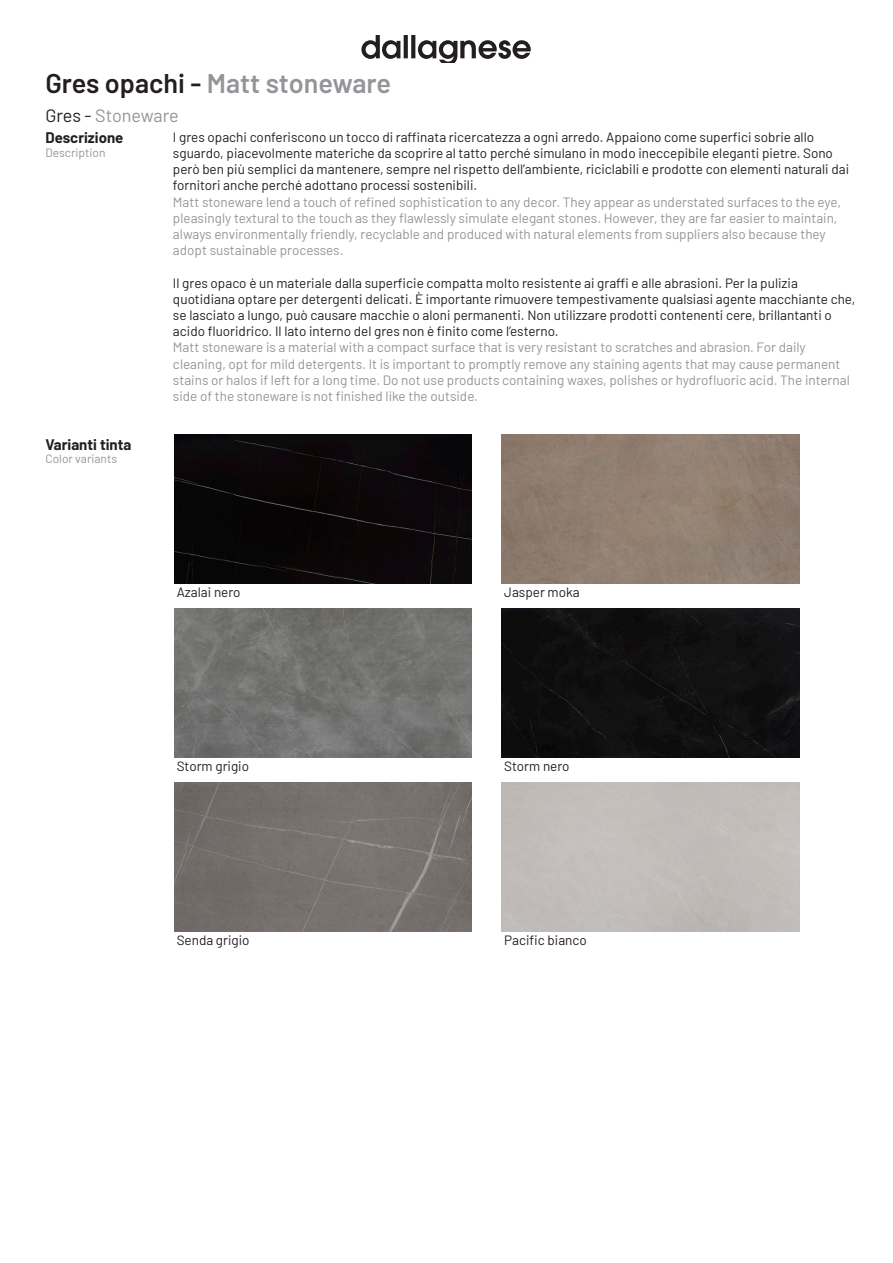
<style>
.page{position:relative;width:893px;height:1263px;background:#fff}
.page>*{position:absolute;margin:0;border:0;box-sizing:border-box;transform-origin:0 0}
.t1{font:600 27px "Barlow";color:#939598}
.t2{font:18px "Barlow";letter-spacing:-.005em;color:#939598}
.t3{font:700 15px "Barlow";color:#231f20}
.t4{font:13.5px/16.2px "Barlow";color:#231f20}
.t5{font:13.5px/16.2px "Barlow";color:#939598}
.t6{font:12px "Barlow";color:#939598}
.s1{color:#231f20}
</style>
<div class="page">
<svg style="left:361px;top:35px;width:170px;height:27px"></svg>
<div style="left:174px;top:435px;width:298px;height:149px;background:#0c0608"></div>
<img style="left:502px;top:435px;width:297px;height:149px">
<img style="left:174px;top:608px;width:298px;height:149px">
<div style="left:502px;top:608px;width:297px;height:149px;background:#101011"></div>
<img style="left:174px;top:782px;width:298px;height:149px">
<p class="t1" style="left:45px;top:64px;width:347px"><span class="s1">Gres opachi -</span> Matt stoneware</p>
<p class="t2" style="left:45px;top:102px;width:135px"><span class="s1">Gres -</span> Stoneware</p>
<p class="t3" style="left:45px;top:127px;width:79px">Descrizione</p>
<p class="t6" style="left:45px;top:144px;width:62px">Description</p>
<p class="t3" style="left:45px;top:433px;width:87px">Varianti tinta</p>
<p class="t6" style="left:45px;top:450px;width:73px">Color variants</p>
<p class="t4" style="left:173px;top:128px;width:678px">I gres opachi conferiscono un tocco di raffinata ricercatezza a ogni arredo. Appaiono come superfici sobrie allo sguardo, piacevolmente materiche da scoprire al tatto perché simulano in modo ineccepibile eleganti pietre. Sono però ben più semplici da mantenere, sempre nel rispetto dell’ambiente, riciclabili e prodotte con elementi naturali dai fornitori anche perché adottano processi sostenibili.</p>
<p class="t5" style="left:173px;top:193px;width:670px">Matt stoneware lend a touch of refined sophistication to any decor. They appear as understated surfaces to the eye, pleasingly textural to the touch as they flawlessly simulate elegant stones. However, they are far easier to maintain, always environmentally friendly, recyclable and produced with natural elements from suppliers also because they adopt sustainable processes.</p>
<p class="t4" style="left:173px;top:274px;width:684px">Il gres opaco è un materiale dalla superficie compatta molto resistente ai graffi e alle abrasioni. Per la pulizia quotidiana optare per detergenti delicati. È importante rimuovere tempestivamente qualsiasi agente macchiante che, se lasciato a lungo, può causare macchie o aloni permanenti. Non utilizzare prodotti contenenti cere, brillantanti o acido fluoridrico. Il lato interno del gres non è finito come l’esterno.</p>
<p class="t5" style="left:173px;top:338px;width:678px">Matt stoneware is a material with a compact surface that is very resistant to scratches and abrasion. For daily cleaning, opt for mild detergents. It is important to promptly remove any staining agents that may cause permanent stains or halos if left for a long time. Do not use products containing waxes, polishes or hydrofluoric acid. The internal side of the stoneware is not finished like the outside.</p>
<p class="t4" style="left:177px;top:583px;width:65px">Azalai nero</p>
<p class="t4" style="left:504px;top:583px;width:77px">Jasper moka</p>
<p class="t4" style="left:177px;top:757px;width:74px">Storm grigio</p>
<p class="t4" style="left:504px;top:757px;width:67px">Storm nero</p>
<p class="t4" style="left:177px;top:930px;width:74px">Senda grigio</p>
<p class="t4" style="left:504px;top:930px;width:84px">Pacific bianco</p>
</div>
